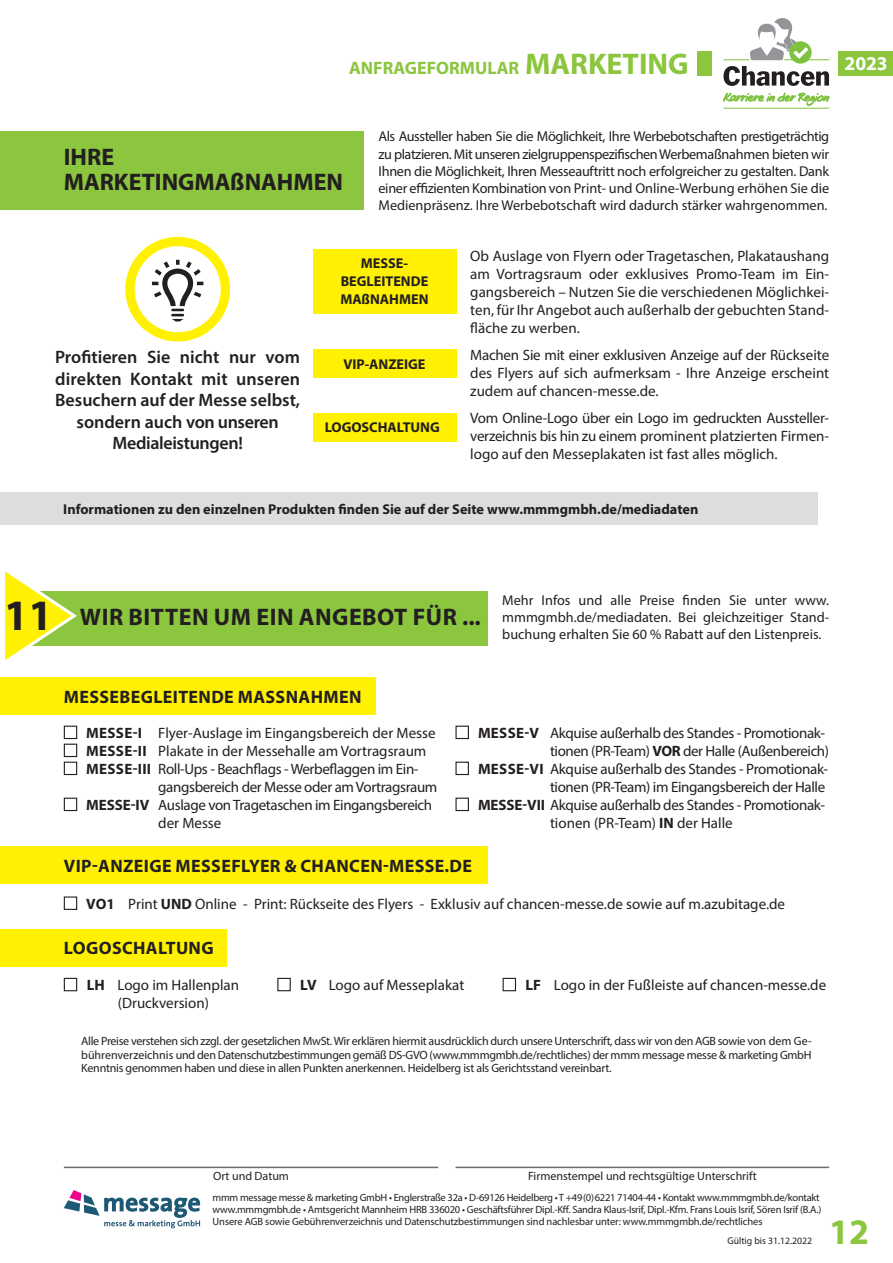
<style>
.page{position:relative;width:893px;height:1263px;background:#fff}
.page>*{position:absolute;margin:0;border:0;box-sizing:border-box;transform-origin:0 0}
.t1{font:700 43.5px "Myriad Pro";color:#231f20}
.t2{font:700 36px "Myriad Pro";color:#8bc63e}
.t3{font:700 24px/25.5px "Myriad Pro";color:#231f20}
.t4{font:700 19.5px "Myriad Pro";color:#fff}
.t5{font:600 18px/21.6px "Myriad Pro";color:#231f20;text-align:center}
.t6{font:700 18px "Myriad Pro";letter-spacing:.02em;color:#231f20}
.t7{font:700 18px "Myriad Pro";color:#8bc63e}
.t8{font:15px/18px "Myriad Pro";color:#231f20;text-align:justify}
.t9{font:15px/18px "Myriad Pro";letter-spacing:-.025em;color:#231f20}
.t10{font:700 15px "Myriad Pro";letter-spacing:.02em;color:#231f20}
.t11{font:14.25px/17.1px "Myriad Pro";color:#231f20;text-align:justify}
.t12{font:700 14.25px/18px "Myriad Pro";color:#231f20;text-align:center}
.t13{font:12px/13.5px "Myriad Pro";letter-spacing:-.005em;color:#231f20;text-align:justify}
.t14{font:10.5px/12px "Myriad Pro";letter-spacing:-.02em;color:#231f20}
.t15{font:9.75px "Myriad Pro";color:#231f20}
.s1{font-size:30px}
.s2{font-weight:700}
</style>
<div class="page">
<svg style="left:64px;top:1190px;width:136px;height:38px"></svg>
<div style="left:838px;top:52px;width:55px;height:24px;background:#8bc63e"></div>
<hr style="left:723px;top:108px;width:106px;height:1px;background:#7fc241">
<svg style="left:723px;top:93px;width:106px;height:13px"></svg>
<svg style="left:723px;top:18px;width:106px;height:68px"></svg>
<div style="left:697px;top:52px;width:15px;height:24px;background:#8bc63e"></div>
<hr style="left:456px;top:1167px;width:373px;height:1px;background:#6c6d70">
<hr style="left:64px;top:1167px;width:374px;height:1px;background:#6c6d70">
<div style="left:125px;top:237px;width:105px;height:104px;border:9px solid #fff101;border-radius:50%"></div>
<div style="left:313px;top:249px;width:143px;height:65px;background:#fff101"></div>
<div style="left:313px;top:413px;width:143px;height:29px;background:#fff101"></div>
<div style="left:0;top:131px;width:364px;height:78px;background:#8bc63e"></div>
<div style="left:313px;top:349px;width:143px;height:29px;background:#fff101"></div>
<svg style="left:152px;top:260px;width:51px;height:62px"></svg>
<div style="left:64px;top:726px;width:13px;height:13px;border:1px solid #231f20"></div>
<div style="left:64px;top:744px;width:13px;height:13px;border:1px solid #231f20"></div>
<div style="left:64px;top:762px;width:13px;height:13px;border:1px solid #231f20"></div>
<div style="left:64px;top:798px;width:13px;height:13px;border:1px solid #231f20"></div>
<div style="left:455px;top:726px;width:14px;height:13px;border:1px solid #231f20"></div>
<div style="left:455px;top:762px;width:14px;height:13px;border:1px solid #231f20"></div>
<div style="left:455px;top:798px;width:14px;height:13px;border:1px solid #231f20"></div>
<div style="left:0;top:677px;width:375px;height:38px;background:#fff101"></div>
<div style="left:0;top:846px;width:488px;height:38px;background:#fff101"></div>
<div style="left:64px;top:896px;width:13px;height:14px;border:1px solid #231f20"></div>
<div style="left:64px;top:978px;width:13px;height:13px;border:1px solid #231f20"></div>
<div style="left:277px;top:978px;width:14px;height:13px;border:1px solid #231f20"></div>
<div style="left:503px;top:978px;width:13px;height:13px;border:1px solid #231f20"></div>
<div style="left:0;top:929px;width:226px;height:38px;background:#fff101"></div>
<div style="left:13px;top:591px;width:475px;height:54px;background:#8bc63e"></div>
<div style="left:0;top:492px;width:818px;height:33px;background:#dcdddf"></div>
<svg style="left:5px;top:571px;width:75px;height:89px"></svg>
<p class="t7" style="left:349px;top:56px;width:339px">ANFRAGEFORMULAR <span class="s1">MARKETING</span></p>
<h3 class="t4" style="left:844px;top:51px;width:45px">2023</h3>
<p class="t11" style="left:378px;top:128px;width:452px">Als Aussteller haben Sie die Möglichkeit, Ihre Werbebotschaften prestigeträchtig zu platzieren. Mit unseren zielgruppenspezifischen Werbemaßnahmen bieten wir Ihnen die Möglichkeit, Ihren Messeauftritt noch erfolgreicher zu gestalten. Dank einer effizienten Kombination von Print- und Online-Werbung erhöhen Sie die Medienpräsenz. Ihre Werbebotschaft wird dadurch stärker wahrgenommen.</p>
<p class="t8" style="left:470px;top:246px;width:360px">Ob Auslage von Flyern oder Tragetaschen, Plakataushang am Vortragsraum oder exklusives Promo-Team im Ein&shy;gangsbereich – Nutzen Sie die verschiedenen Möglichkei&shy;ten, für Ihr Angebot auch außerhalb der gebuchten Stand&shy;fläche zu werben.</p>
<p class="t8" style="left:470px;top:345px;width:360px">Machen Sie mit einer exklusiven Anzeige auf der Rückseite des Flyers auf sich aufmerksam - Ihre Anzeige erscheint zudem auf chancen-messe.de.</p>
<p class="t8" style="left:470px;top:408px;width:360px">Vom Online-Logo über ein Logo im gedruckten Aussteller&shy;verzeichnis bis hin zu einem prominent platzierten Firmen&shy;logo auf den Messeplakaten ist fast alles möglich.</p>
<h3 class="t3" style="left:64px;top:143px;width:281px">IHRE<br>MARKETINGMAßNAHMEN</h3>
<p class="t12" style="left:340px;top:254px;width:90px">MESSE-<br>BEGLEITENDE<br>MAßNAHMEN</p>
<p class="t5" style="left:55px;top:346px;width:247px">Profitieren Sie nicht nur vom direkten Kontakt mit unseren<br>Besuchern auf der Messe selbst, sondern auch von unseren<br>Medialeistungen!</p>
<p class="t12" style="left:343px;top:355px;width:83px">VIP-ANZEIGE</p>
<p class="t12" style="left:325px;top:418px;width:115px">LOGOSCHALTUNG</p>
<p class="t12" style="left:63px;top:499px;width:637px">INFORMATIONEN ZU DEN EINZELNEN PRODUKTEN FINDEN SIE AUF DER SEITE WWW.MMMGMBH.DE/MEDIADATEN</p>
<h1 class="t1" style="left:4px;top:587px;width:50px">11</h1>
<h3 class="t3" style="left:80px;top:603px;width:63px">WIR BITTEN</h3>
<h3 class="t3" style="left:214px;top:603px;width:55px">UM EIN</h3>
<h3 class="t3" style="left:299px;top:603px;width:66px">ANGEBOT</h3>
<h3 class="t3" style="left:413px;top:603px;width:70px">FÜR ...</h3>
<p class="t11" style="left:502px;top:592px;width:328px">Mehr Infos und alle Preise finden Sie unter www. mmmgmbh.de/mediadaten. Bei gleichzeitiger Stand-</p>
<p class="t11" style="left:502px;top:626px;width:321px">buchung erhalten Sie 60 % Rabatt auf den Listenpreis.</p>
<p class="t6" style="left:64px;top:685px;width:12px">MESSEBE</p>
<p class="t6" style="left:141px;top:685px;width:24px">GLEITENDE</p>
<p class="t6" style="left:238px;top:685px;width:62px">MASSNAHMEN</p>
<p class="t10" style="left:86px;top:723px;width:22px">MESSE</p>
<p class="t8" style="left:133px;top:723px;width:304px"><span class="s2">-I</span> Flyer-Auslage im Eingangsbereich der Messe</p>
<p class="t10" style="left:86px;top:741px;width:22px">MESSE</p>
<p class="t8" style="left:133px;top:741px;width:295px"><span class="s2">-II</span> Plakate in der Messehalle am Vortragsraum</p>
<p class="t10" style="left:86px;top:759px;width:22px">MESSE</p>
<p class="t9" style="left:158px;top:759px;width:281px;text-indent:-26px"><span class="s2">-III</span> Roll-Ups - Beachflags - Werbeflaggen im Ein&shy;gangsbereich der Messe oder am Vortragsraum</p>
<p class="t10" style="left:86px;top:795px;width:22px">MESSE</p>
<p class="t9" style="left:158px;top:795px;width:275px;text-indent:-27px"><span class="s2">-IV</span> Auslage von Tragetaschen im Eingangsbereich der Messe</p>
<p class="t10" style="left:478px;top:723px;width:22px">MESSE</p>
<p class="t9" style="left:524px;top:723px;width:306px;text-align:right"><span class="s2">-V</span> Akquise außerhalb des Standes - Promotionak&shy;tionen (PR-Team) <span class="s2">VOR</span> der Halle (Außenbereich)</p>
<p class="t10" style="left:478px;top:759px;width:22px">MESSE</p>
<p class="t9" style="left:524px;top:759px;width:305px;text-align:right"><span class="s2">-VI</span> Akquise außerhalb des Standes - Promotionak&shy;tionen (PR-Team) im Eingangsbereich der Halle</p>
<p class="t10" style="left:478px;top:795px;width:22px">MESSE</p>
<p class="t9" style="left:550px;top:795px;width:276px;text-indent:-27px"><span class="s2">-VII</span> Akquise außerhalb des Standes - Promotionak&shy;tionen (PR-Team) <span class="s2">IN</span> der Halle</p>
<p class="t6" style="left:64px;top:854px;width:57px">VIP-ANZEI</p>
<p class="t6" style="left:149px;top:854px;width:53px">GE MESSEFLYER</p>
<p class="t6" style="left:284px;top:854px;width:29px">&amp; CHANCEN</p>
<p class="t6" style="left:383px;top:854px;width:18px">-MESSE</p>
<p class="t6" style="left:445px;top:854px;width:17px">.DE</p>
<p class="t8" style="left:86px;top:894px;width:700px"><span class="s2">VO1</span> Print <span class="s2">UND</span> Online - Print: Rückseite des Flyers - Exklusiv auf chancen-messe.de sowie auf m.azubitage.de</p>
<p class="t6" style="left:64px;top:937px;width:47px">LOGOSCHALTUN</p>
<p class="t6" style="left:201px;top:937px;width:14px">G</p>
<p class="t8" style="left:87px;top:976px;width:154px"><span class="s2">LH</span> Logo im Hallenplan</p>
<p class="t8" style="left:300px;top:976px;width:166px"><span class="s2">LV</span> Logo auf Messeplakat</p>
<p class="t8" style="left:526px;top:976px;width:302px"><span class="s2">LF</span> Logo in der Fußleiste auf chancen-messe.de</p>
<p class="t8" style="left:118px;top:994px;width:93px">(Druckversion)</p>
<p class="t13" style="left:81px;top:1034px;width:732px">Alle Preise verstehen sich zzgl. der gesetzlichen MwSt. Wir erklären hiermit ausdrücklich durch unsere Unterschrift, dass wir von den AGB sowie von dem Ge&shy;bührenverzeichnis und den Datenschutzbestimmungen gemäß DS-GVO (www.mmmgmbh.de/rechtliches) der mmm message messe &amp; marketing GmbH Kenntnis genommen haben und diese in allen Punkten anerkennen. Heidelberg ist als Gerichtsstand vereinbart.</p>
<p class="t13" style="left:213px;top:1168px;width:77px">Ort und Datum</p>
<p class="t13" style="left:528px;top:1168px;width:230px">Firmenstempel und rechtsgültige Unterschrift</p>
<p class="t14" style="left:213px;top:1191px;width:610px">mmm message messe &amp; marketing GmbH • Englerstraße 32a • D-69126 Heidelberg • T +49(0)6221 71404-44 • Kontakt www.mmmgmbh.de/kontakt www.mmmgmbh.de • Amtsgericht Mannheim HRB 336020 • Geschäftsführer Dipl.-Kff. Sandra Klaus-Isrif, Dipl.-Kfm. Frans Louis Isrif, Sören Isrif (B.A.)<br>Unsere AGB sowie Gebührenverzeichnis und Datenschutzbestimmungen sind nachlesbar unter: www.mmmgmbh.de/rechtliches</p>
<p class="t15" style="left:727px;top:1234px;width:86px">Gültig bis 31.12.2022</p>
<h2 class="t2" style="left:829px;top:1208px;width:41px">12</h2>
</div>
